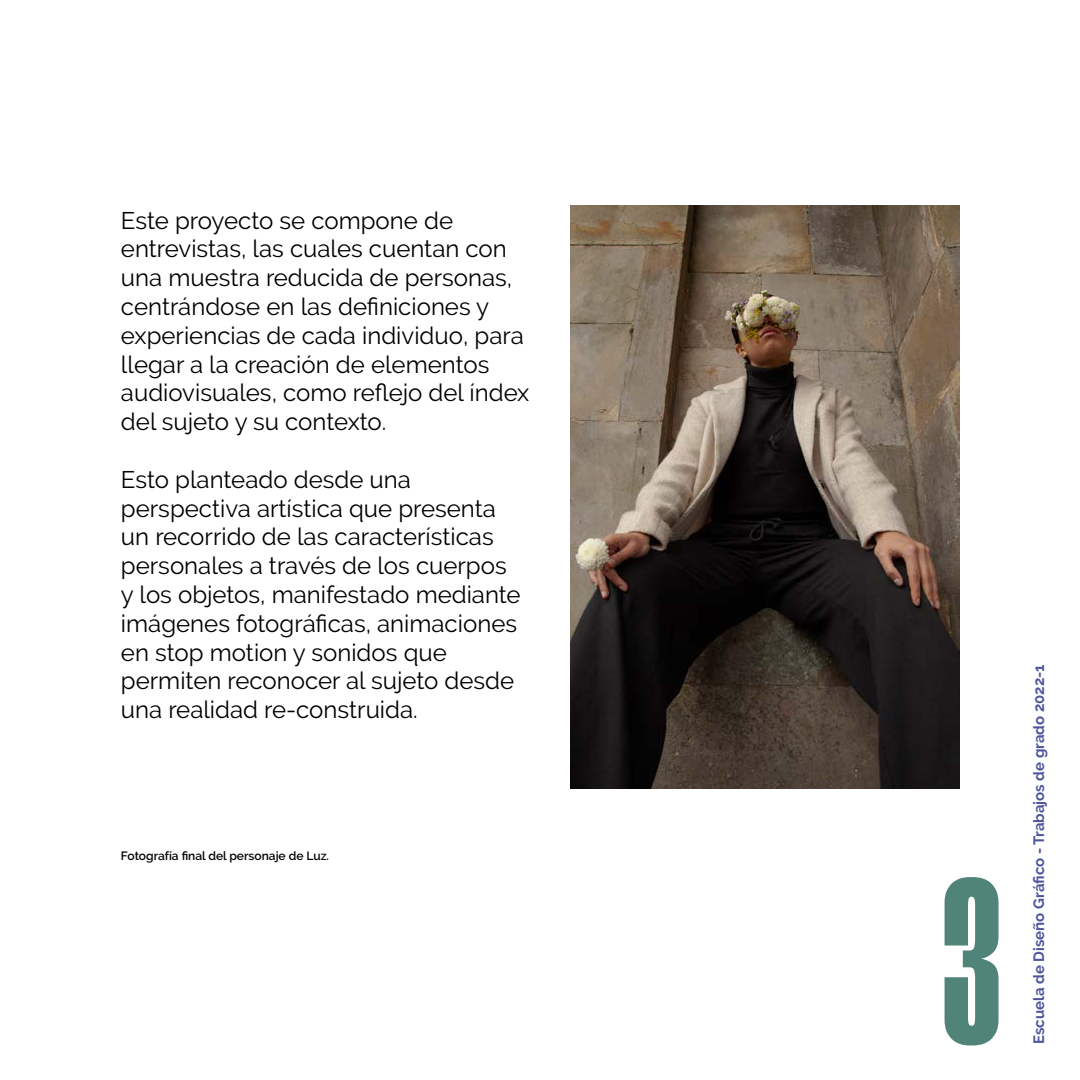
<style>
.page{position:relative;width:1080px;height:1080px;background:#fff}
.page>*{position:absolute;margin:0;border:0;box-sizing:border-box;transform-origin:0 0}
.t1{font:900 236.7px "Morganite";color:#518479}
.t2{font:24px/28.8px "Raleway";color:#000}
.t3{font:700 15px "Raleway";color:#4f559d}
.t4{font:600 12px "Raleway";color:#000}
</style>
<div class="page">
<img style="left:571px;top:205px;width:389px;height:584px">
<p class="t2" style="left:121px;top:206px;width:410px">Este proyecto se compone de entrevistas, las cuales cuentan con una muestra reducida de personas, centrándose en las definiciones y experiencias de cada individuo, para llegar a la creación de elementos audiovisuales, como reflejo del índex del sujeto y su contexto.</p>
<p class="t2" style="left:121px;top:465px;width:401px">Esto planteado desde una perspectiva artística que presenta un recorrido de las características personales a través de los cuerpos y los objetos, manifestado mediante imágenes fotográficas, animaciones en stop motion y sonidos que permiten reconocer al sujeto desde una realidad re-construida.</p>
<p class="t4" style="left:121px;top:848px;width:210px">Fotografía final del personaje de Luz.</p>
<h1 class="t1" style="left:942px;top:839px;width:61px">3</h1>
<p class="t3" style="left:1030px;top:1044px;width:381px;rotate:-90deg">Escuela de Diseño Gráfico - Trabajos de grado 2022-1</p>
</div>
